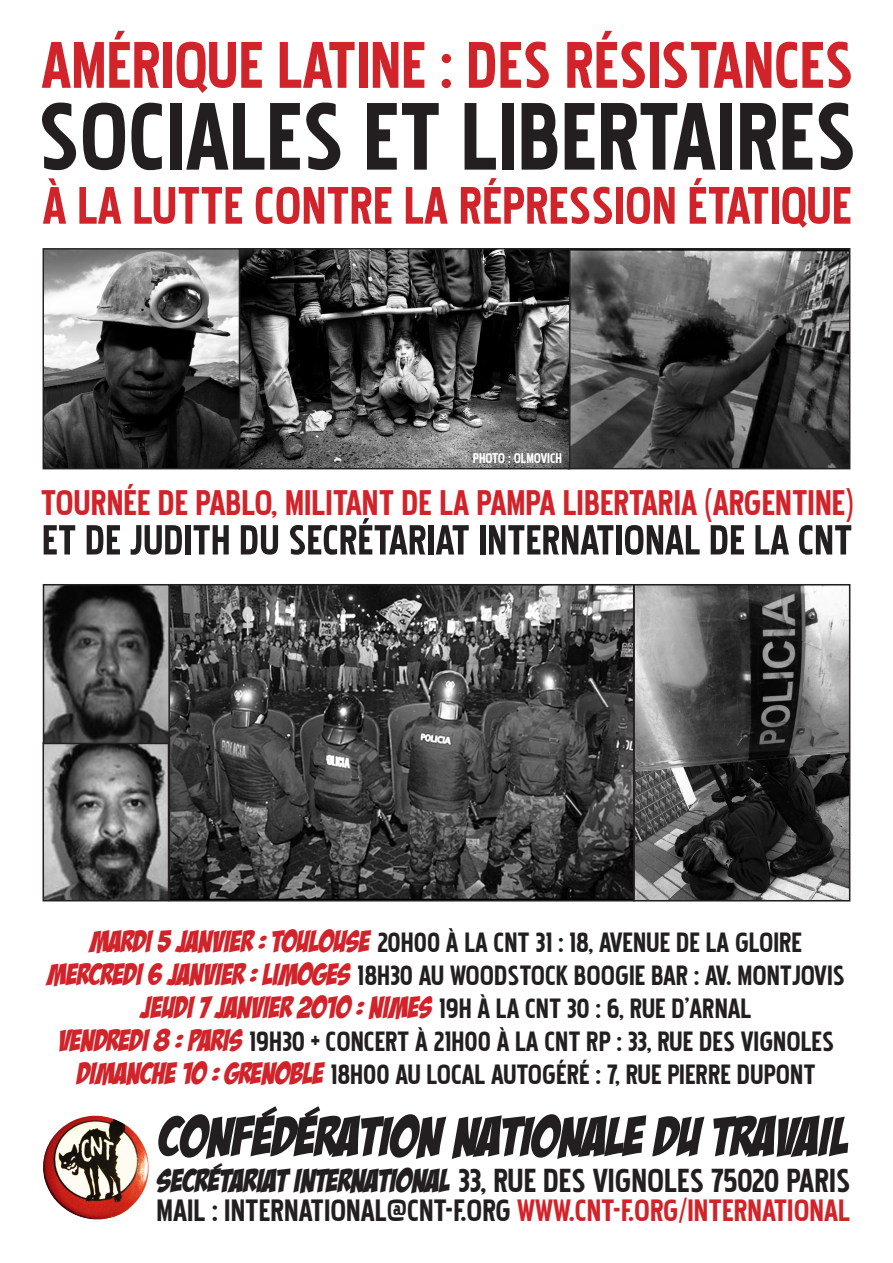
<style>
.page{position:relative;width:893px;height:1263px;background:#fff}
.page>*{position:absolute;margin:0;border:0;box-sizing:border-box;transform-origin:0 0}
.t1{font:118.65px "Pakenham";color:#231f20}
.t2{font:81.75px "Pakenham";color:#d1232a}
.t3{font:65.4px "Pakenham";color:#d1232a}
.t4{font:55.2px "Bada Boom BB";color:#231f20}
.t5{font:52.35px "Pakenham";color:#231f20}
.t6{font:44.25px "Pakenham";color:#d1232a}
.t7{font:41.25px "Pakenham";color:#231f20}
.t8{font:38.25px "Pakenham";color:#231f20}
.t9{font:34.65px "Pakenham";color:#231f20}
.t10{font:17.4px "Pakenham";color:#fff}
.s1{font-family:"Bada Boom BB";font-size:29.85px;color:#d1232a}
.s2{font-family:"Bada Boom BB";font-size:31.95px}
.s3{color:#d1232a}
</style>
<div class="page">
<img style="left:46px;top:587px;width:801px;height:311px">
<div style="left:169px;top:584px;width:465px;height:317px;border:2px solid #231f20"></div>
<div style="left:43px;top:742px;width:126px;height:159px;border:2px solid #231f20"></div>
<div style="left:43px;top:584px;width:127px;height:160px;border:2px solid #231f20"></div>
<div style="left:633px;top:584px;width:217px;height:317px;border:2px solid #231f20"></div>
<img style="left:43px;top:1116px;width:106px;height:104px">
<img style="left:45px;top:250px;width:803px;height:217px">
<div style="left:43px;top:248px;width:197px;height:221px;border:1px solid #231f20"></div>
<div style="left:568px;top:248px;width:282px;height:221px;border:1px solid #231f20"></div>
<div style="left:239px;top:248px;width:331px;height:221px;border:1px solid #231f20"></div>
<p class="t2" style="left:41px;top:28px;width:813px">AMÉRIQUE LATINE : DES RÉSISTANCES</p>
<p class="t1" style="left:38px;top:83px;width:819px">SOCIALES ET LIBERTAIRES</p>
<p class="t3" style="left:43px;top:176px;width:811px">À LA LUTTE CONTRE LA RÉPRESSION ÉTATIQUE</p>
<p class="t10" style="left:473px;top:450px;width:91px">PHOTO : OLMOVICH</p>
<p class="t6" style="left:41px;top:482px;width:814px">TOURNÉE DE PABLO, MILITANT DE LA PAMPA LIBERTARIA (ARGENTINE)</p>
<p class="t5" style="left:42px;top:516px;width:812px">ET DE JUDITH DU SECRÉTARIAT INTERNATIONAL DE LA CNT</p>
<p class="t9" style="left:91px;top:926px;width:713px"><span class="s1">MARDI 5 JANVIER : TOULOUSE</span> 20H00 À LA CNT 31 : 18, AVENUE DE LA GLOIRE</p>
<p class="t9" style="left:48px;top:959px;width:798px"><span class="s1">MERCREDI 6 JANVIER : LIMOGES</span> 18H30 AU WOODSTOCK BOOGIE BAR : AV. MONTJOVIS</p>
<p class="t9" style="left:142px;top:992px;width:611px"><span class="s1">JEUDI 7 JANVIER 2010 : NIMES</span> 19H À LA CNT 30 : 6, RUE D’ARNAL</p>
<p class="t9" style="left:59px;top:1025px;width:777px"><span class="s1">VENDREDI 8 : PARIS</span> 19H30 + CONCERT À 21H00 À LA CNT RP : 33, RUE DES VIGNOLES</p>
<p class="t9" style="left:77px;top:1058px;width:740px"><span class="s1">DIMANCHE 10 : GRENOBLE</span> 18H00 AU LOCAL AUTOGÉRÉ : 7, RUE PIERRE DUPONT</p>
<p class="t4" style="left:160px;top:1106px;width:691px">CONFÉDÉRATION NATIONALE DU TRAVAIL</p>
<p class="t7" style="left:158px;top:1162px;width:694px"><span class="s2">SECRÉTARIAT INTERNATIONAL</span> 33, RUE DES VIGNOLES 75020 PARIS</p>
<p class="t8" style="left:157px;top:1193px;width:695px">MAIL : INTERNATIONAL@CNT-F.ORG <span class="s3">WWW.CNT-F.ORG/INTERNATIONAL</span></p>
</div>
